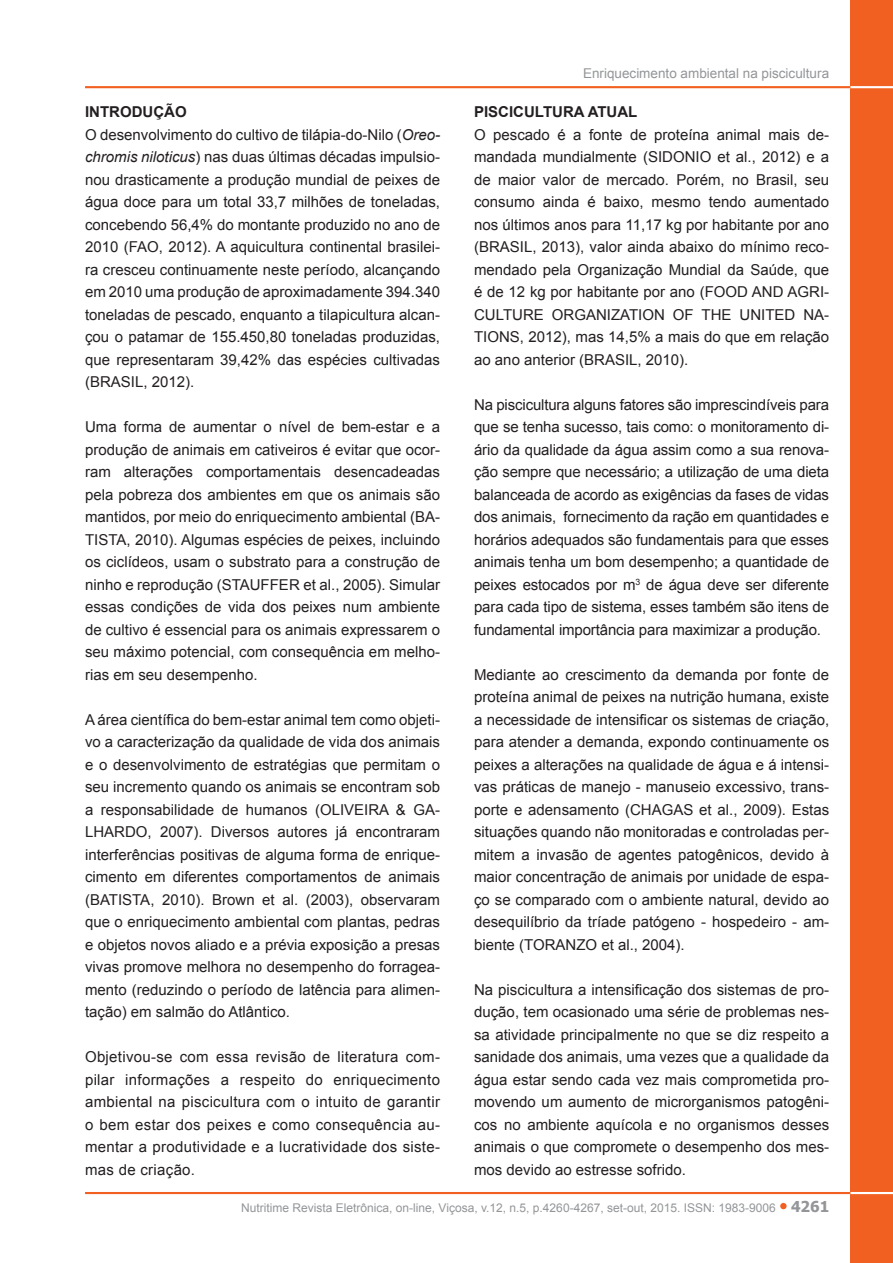
<style>
.page{position:relative;width:893px;height:1263px;background:#fff}
.page>*{position:absolute;margin:0;border:0;box-sizing:border-box;transform-origin:0 0}
.Corpo{font:15px/22.5px "Arial";color:#231f20;text-align:justify}
.Títulos{font:700 15px "Arial";color:#231f20}
.t1{font:13.5px "Arial";color:#939598}
.t2{font:12px "Arial";color:#939598}
.s1{font-style:italic}
.s2{font-family:"Tahoma";font-weight:700;font-size:15px}
</style>
<div class="page">
<div style="left:780px;top:1203px;width:7px;height:6px;background:#f26021;border-radius:50%"></div>
<div style="left:850px;top:0;width:43px;height:1263px;background:#f26021"></div>
<hr style="left:837px;top:1192px;width:56px;height:2px;background:#fff">
<hr style="left:85px;top:1192px;width:765px;height:2px;background:#f26021">
<hr style="left:837px;top:86px;width:56px;height:2px;background:#fff">
<hr style="left:85px;top:86px;width:765px;height:2px;background:#f26021">
<p class="Títulos" style="left:85px;top:102px;width:103px">INTRODUÇÃO</p>
<p class="Corpo" style="left:85px;top:123px;width:357px">O desenvolvimento do cultivo de tilápia-do-Nilo (<span class="s1">Oreo&shy;chromis niloticus</span>) nas duas últimas décadas impulsio&shy;nou drasticamente a produção mundial de peixes de água doce para um total 33,7 milhões de toneladas, concebendo 56,4% do montante produzido no ano de 2010 (FAO, 2012). A aquicultura continental brasilei&shy;ra cresceu continuamente neste período, alcançando em 2010 uma produção de aproximadamente 394.340 toneladas de pescado, enquanto a tilapicultura alcan&shy;çou o patamar de 155.450,80 toneladas produzidas, que representaram 39,42% das espécies cultivadas (BRASIL, 2012).</p>
<p class="Corpo" style="left:85px;top:416px;width:357px">Uma forma de aumentar o nível de bem-estar e a produção de animais em cativeiros é evitar que ocor&shy;ram alterações comportamentais desencadeadas pela pobreza dos ambientes em que os animais são mantidos, por meio do enriquecimento ambiental (BA-TISTA, 2010). Algumas espécies de peixes, incluindo os ciclídeos, usam o substrato para a construção de ninho e reprodução (STAUFFER et al., 2005). Simular essas condições de vida dos peixes num ambiente de cultivo é essencial para os animais expressarem o seu máximo potencial, com consequência em melho&shy;rias em seu desempenho.</p>
<p class="Corpo" style="left:85px;top:708px;width:357px">A área científica do bem-estar animal tem como objeti&shy;vo a caracterização da qualidade de vida dos animais e o desenvolvimento de estratégias que permitam o seu incremento quando os animais se encontram sob a responsabilidade de humanos (OLIVEIRA &amp; GA-LHARDO, 2007). Diversos autores já encontraram interferências positivas de alguma forma de enrique&shy;cimento em diferentes comportamentos de animais (BATISTA, 2010). Brown et al. (2003), observaram que o enriquecimento ambiental com plantas, pedras e objetos novos aliado e a prévia exposição a presas vivas promove melhora no desempenho do forragea&shy;mento (reduzindo o período de latência para alimen&shy;tação) em salmão do Atlântico.</p>
<p class="Corpo" style="left:85px;top:1046px;width:357px">Objetivou-se com essa revisão de literatura com&shy;pilar informações a respeito do enriquecimento ambiental na piscicultura com o intuito de garantir o bem estar dos peixes e como consequência au&shy;mentar a produtividade e a lucratividade dos siste&shy;mas de criação.</p>
<p class="t1" style="left:583px;top:64px;width:248px">Enriquecimento ambiental na piscicultura</p>
<p class="Títulos" style="left:474px;top:102px;width:165px">PISCICULTURA ATUAL</p>
<p class="Corpo" style="left:474px;top:123px;width:357px">O pescado é a fonte de proteína animal mais de&shy;mandada mundialmente (SIDONIO et al., 2012) e a de maior valor de mercado. Porém, no Brasil, seu consumo ainda é baixo, mesmo tendo aumentado nos últimos anos para 11,17 kg por habitante por ano (BRASIL, 2013), valor ainda abaixo do mínimo reco&shy;mendado pela Organização Mundial da Saúde, que é de 12 kg por habitante por ano (FOOD AND AGRI-CULTURE ORGANIZATION OF THE UNITED NA-TIONS, 2012), mas 14,5% a mais do que em relação ao ano anterior (BRASIL, 2010).</p>
<p class="Corpo" style="left:474px;top:393px;width:357px">Na piscicultura alguns fatores são imprescindíveis para que se tenha sucesso, tais como: o monitoramento di&shy;ário da qualidade da água assim como a sua renova&shy;ção sempre que necessário; a utilização de uma dieta balanceada de acordo as exigências da fases de vidas dos animais, fornecimento da ração em quantidades e horários adequados são fundamentais para que esses animais tenha um bom desempenho; a quantidade de peixes estocados por m<sup>3</sup> de água deve ser diferente para cada tipo de sistema, esses também são itens de fundamental importância para maximizar a produção.</p>
<p class="Corpo" style="left:474px;top:663px;width:357px">Mediante ao crescimento da demanda por fonte de proteína animal de peixes na nutrição humana, existe a necessidade de intensificar os sistemas de criação, para atender a demanda, expondo continuamente os peixes a alterações na qualidade de água e á intensi&shy;vas práticas de manejo - manuseio excessivo, trans&shy;porte e adensamento (CHAGAS et al., 2009). Estas situações quando não monitoradas e controladas per&shy;mitem a invasão de agentes patogênicos, devido à maior concentração de animais por unidade de espa&shy;ço se comparado com o ambiente natural, devido ao desequilíbrio da tríade patógeno - hospedeiro - am&shy;biente (TORANZO et al., 2004).</p>
<p class="Corpo" style="left:474px;top:978px;width:357px">Na piscicultura a intensificação dos sistemas de pro&shy;dução, tem ocasionado uma série de problemas nes&shy;sa atividade principalmente no que se diz respeito a sanidade dos animais, uma vezes que a qualidade da água estar sendo cada vez mais comprometida pro&shy;movendo um aumento de microrganismos patogêni&shy;cos no ambiente aquícola e no organismos desses animais o que compromete o desempenho dos mes&shy;mos devido ao estresse sofrido.</p>
<p class="t2" style="left:241px;top:1199px;width:589px">Nutritime Revista Eletrônica, on-line, Viçosa, v.12, n.5, p.4260-4267, set-out, 2015. ISSN: 1983-9006 <span class="s2">4261</span></p>
</div>
